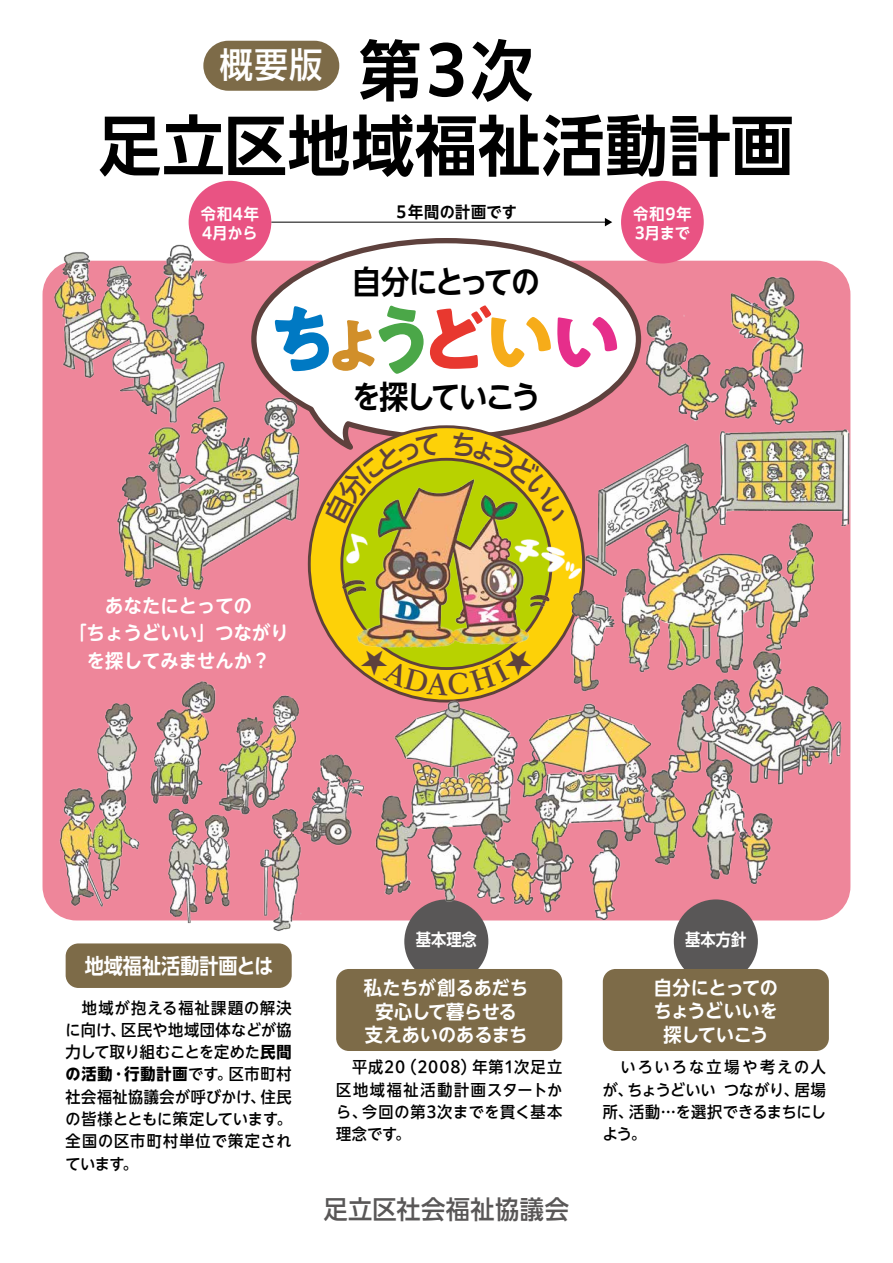
<style>
.page{position:relative;width:893px;height:1263px;background:#fff}
.page>*{position:absolute;margin:0;border:0;box-sizing:border-box;transform-origin:0 0}
.t1{font:700 65.85px/75.2px "PUD Shin Go NT Pr 6 N De";letter-spacing:.01em;color:#000;text-align:center;scale:.95 1}
.t2{font:500 35.1px "PUD Shin Go NT Pr 6 N";color:#fff;scale:.95 1}
.t3{font:700 32.1px "PUD Shin Go NT Pr 6 N De";letter-spacing:-.075em;color:#000;scale:.9 1}
.t4{font:500 25.5px "PUD Shin Go NT Pr 6 N";letter-spacing:.015em;color:#595757;scale:.95 1}
.t5{font:700 21.3px "PUD Shin Go NT Pr 6 N De";color:#fff;scale:.9 1}
.t6{font:700 19.2px/23.4px "PUD Shin Go NT Pr 6 N De";letter-spacing:-.015em;color:#fff;text-align:center;scale:.95 1}
.t7{font:700 19.2px/27.6px "UD Shin M Go Pr 6 N De";letter-spacing:.01em;color:#fff;text-align:center;scale:.95 1}
.t8{font:700 16.95px "PUD Shin Go NT Pr 6 N De";color:#fff;scale:.9 1}
.t9{font:500 15.9px/22.4px "PUD Shin Go NT Pr 6 N";letter-spacing:.04em;color:#000;text-align:justify;scale:.95 1}
.t10{font:700 15.9px/19.2px "PUD Shin Go NT Pr 6 N De";letter-spacing:.03em;color:#fff;scale:.95 1}
.t11{font:700 15.9px "PUD Shin Go NT Pr 6 N De";letter-spacing:.025em;color:#000;scale:.95 1}
.s1{font-weight:700}
</style>
<div class="page">
<div style="left:43px;top:261px;width:807px;height:659px;background:#ee869a;border-radius:34px"></div>
<svg style="left:249px;top:235px;width:395px;height:197px"></svg>
<svg style="left:275px;top:306px;width:149px;height:68px;background:#b6d0c6"></svg>
<svg style="left:430px;top:305px;width:121px;height:64px;background:#f8c8b0"></svg>
<svg style="left:557px;top:317px;width:60px;height:50px;background:#f4abd0"></svg>
<div style="left:404px;top:899px;width:84px;height:84px;background:#595757;border-radius:50%"></div>
<div style="left:674px;top:899px;width:84px;height:84px;background:#595757;border-radius:50%"></div>
<div style="left:205px;top:42px;width:133px;height:48px;background:#7d6b48;border-radius:24px"></div>
<div style="left:203px;top:41px;width:136px;height:50px;border:2px solid #7d6b48;border-radius:24px"></div>
<svg style="left:309px;top:427px;width:275px;height:274px;background:#e6bc0f"></svg>
<img style="left:331px;top:457px;width:229px;height:200px">
<img style="left:560px;top:426px;width:291px;height:269px">
<div style="left:189px;top:181px;width:82px;height:82px;background:#e95383;border-radius:50%"></div>
<div style="left:621px;top:181px;width:83px;height:82px;background:#e95383;border-radius:50%"></div>
<img style="left:50px;top:231px;width:177px;height:162px">
<hr style="left:271px;top:222px;width:338px;height:1px;background:#000">
<svg style="left:605px;top:218px;width:7px;height:8px"></svg>
<img style="left:50px;top:681px;width:313px;height:264px">
<img style="left:644px;top:263px;width:165px;height:164px">
<img style="left:363px;top:694px;width:325px;height:228px">
<img style="left:117px;top:393px;width:189px;height:197px">
<img style="left:661px;top:646px;width:189px;height:145px">
<img style="left:688px;top:751px;width:88px;height:134px">
<div style="left:336px;top:969px;width:226px;height:82px;background:#7d6b48;border-radius:13px"></div>
<div style="left:66px;top:943px;width:226px;height:45px;background:#7d6b48;border-radius:13px"></div>
<div style="left:603px;top:969px;width:226px;height:82px;background:#7d6b48;border-radius:13px"></div>
<svg style="left:357px;top:643px;width:179px;height:52px;background:#dfbd1c"></svg>
<svg style="left:322px;top:432px;width:118px;height:91px"></svg>
<svg style="left:451px;top:431px;width:117px;height:92px"></svg>
<h1 class="t1" style="left:98px;top:35px;width:733px">第３次<br>足立区地域福祉活動計画</h1>
<h2 class="t2" style="left:220px;top:45px;width:110px">概要版</h2>
<p class="t11" style="left:378px;top:203px;width:148px">　５年間の計画です</p>
<p class="t10" style="left:201px;top:204px;width:63px">令和4年<br>4月から</p>
<p class="t10" style="left:633px;top:204px;width:63px">令和9年<br>3月まで</p>
<h3 class="t3" style="left:352px;top:264px;width:210px">自分にとっての</h3>
<h3 class="t3" style="left:352px;top:379px;width:211px">を探していこう</h3>
<p class="t7" style="left:69px;top:590px;width:233px">あなたにとっての<br>「ちょうどいい」つながりを探してみませんか？</p>
<h3 class="t5" style="left:85px;top:954px;width:211px">地域福祉活動計画とは</h3>
<p class="t9" style="left:66px;top:997px;width:239px">　地域が抱える福祉課題の解決に向け、区民や地域団体などが協力して取り組むことを定めた<span class="s1">民間の活動・行動計画</span>です。区市町村社会福祉協議会が呼びかけ、住民の皆様とともに策定しています。全国の区市町村単位で策定されています。</p>
<p class="t8" style="left:416px;top:930px;width:70px">基本理念</p>
<p class="t8" style="left:685px;top:930px;width:70px">基本方針</p>
<p class="t6" style="left:364px;top:977px;width:175px">私たちが創るあだち安心して暮らせる<br>支えあいのあるまち</p>
<p class="t6" style="left:654px;top:977px;width:132px">自分にとってのちょうどいいを探していこう</p>
<p class="t9" style="left:336px;top:1056px;width:239px">　平成20（2008）年第1次足立区地域福祉活動計画スタートから、今回の第3次までを貫く基本理念です。</p>
<h3 class="t4" style="left:323px;top:1195px;width:260px">足立区社会福祉協議会</h3>
<p class="t9" style="left:603px;top:1056px;width:236px">　いろいろな立場や考えの人が、ちょうどいいつながり、居場所、活動…を選択できるまちにしよう。</p>
</div>
